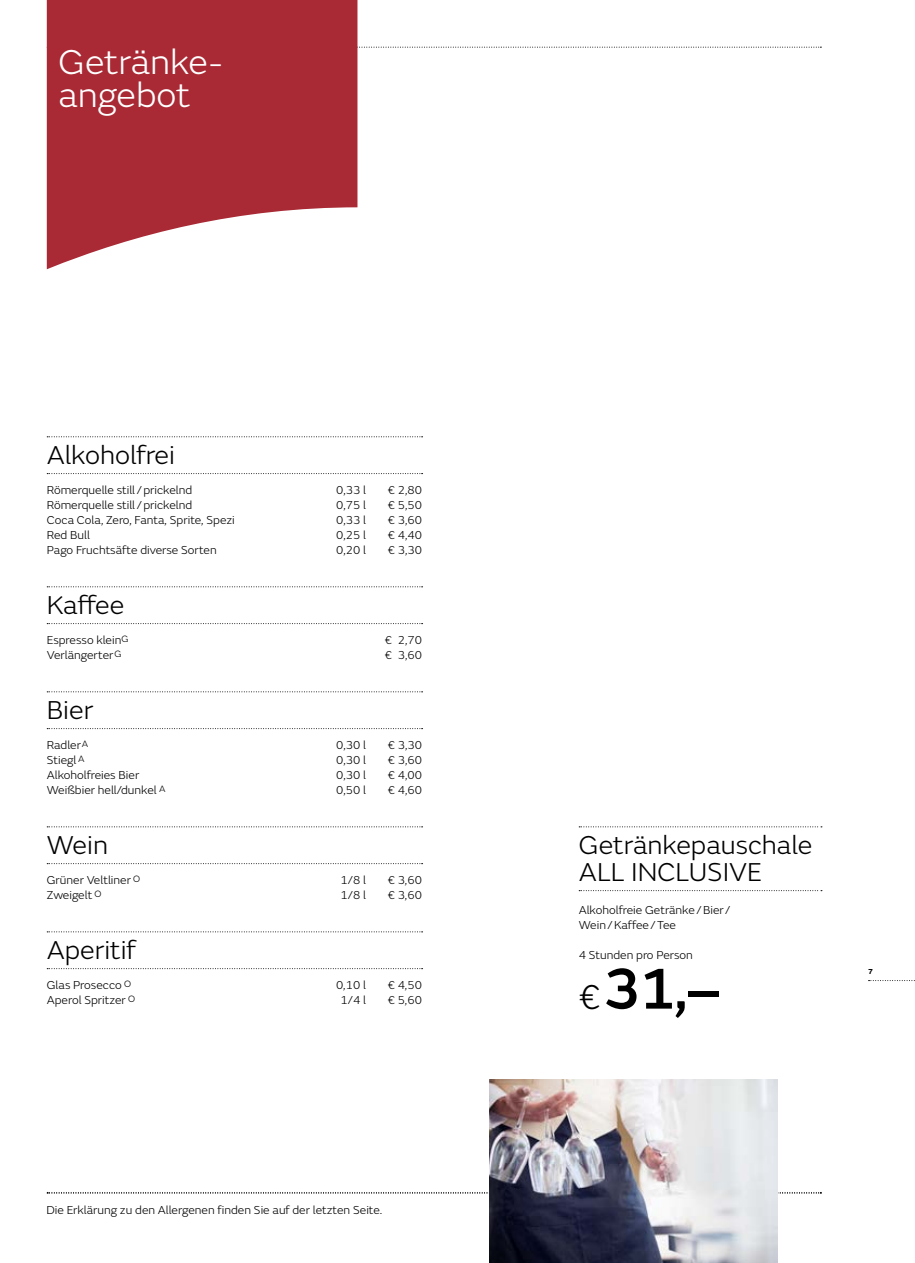
<style>
.page{position:relative;width:915px;height:1263px;background:#fff}
.page>*{position:absolute;margin:0;border:0;box-sizing:border-box;transform-origin:0 0}
.t1{font:500 60px "FS Emeric";color:#000}
.t2{font:300 36px/33px "FS Emeric";color:#fff}
.t3{font:300 27px/27px "FS Emeric";color:#000}
.t4{font:300 12px/15px "FS Emeric";color:#000}
.t5{font:700 7.5px "FS Emeric";color:#000}
.s1{font-weight:300;font-size:36px}
</style>
<div class="page">
<svg style="left:868px;top:980px;width:47px;height:1px"></svg>
<svg style="left:47px;top:436px;width:375px;height:1px"></svg>
<svg style="left:47px;top:473px;width:375px;height:1px"></svg>
<svg style="left:47px;top:586px;width:375px;height:1px"></svg>
<svg style="left:47px;top:623px;width:375px;height:1px"></svg>
<svg style="left:47px;top:691px;width:375px;height:1px"></svg>
<svg style="left:47px;top:728px;width:375px;height:1px"></svg>
<svg style="left:47px;top:826px;width:375px;height:1px"></svg>
<svg style="left:47px;top:863px;width:375px;height:1px"></svg>
<svg style="left:47px;top:931px;width:375px;height:1px"></svg>
<svg style="left:47px;top:968px;width:375px;height:1px"></svg>
<svg style="left:357px;top:47px;width:464px;height:1px"></svg>
<svg style="left:47px;top:1192px;width:774px;height:2px"></svg>
<svg style="left:47px;top:0;width:310px;height:269px;background:#b54852"></svg>
<svg style="left:579px;top:826px;width:242px;height:1px"></svg>
<svg style="left:579px;top:890px;width:242px;height:1px"></svg>
<img style="left:490px;top:1079px;width:287px;height:184px">
<h2 class="t2" style="left:58px;top:44px;width:166px">Getränke&shy;angebot</h2>
<h3 class="t3" style="left:47px;top:441px;width:130px">Alkoholfrei</h3>
<p class="t4" style="left:47px;top:482px;width:147px">Römerquelle still /prickelnd</p>
<p class="t4" style="left:336px;top:482px;width:31px">0,33 l</p>
<p class="t4" style="left:387px;top:482px;width:36px">€ 2,80</p>
<p class="t4" style="left:47px;top:497px;width:147px">Römerquelle still /prickelnd</p>
<p class="t4" style="left:336px;top:497px;width:31px">0,75 l</p>
<p class="t4" style="left:387px;top:497px;width:36px">€ 5,50</p>
<p class="t4" style="left:47px;top:512px;width:189px">Coca Cola, Zero, Fanta, Sprite, Spezi</p>
<p class="t4" style="left:336px;top:512px;width:31px">0,33 l</p>
<p class="t4" style="left:387px;top:512px;width:36px">€ 3,60</p>
<p class="t4" style="left:47px;top:527px;width:45px">Red Bull</p>
<p class="t4" style="left:336px;top:527px;width:31px">0,25 l</p>
<p class="t4" style="left:387px;top:527px;width:36px">€ 4,40</p>
<p class="t4" style="left:47px;top:542px;width:171px">Pago Fruchtsäfte diverse Sorten</p>
<p class="t4" style="left:336px;top:542px;width:31px">0,20 l</p>
<p class="t4" style="left:387px;top:542px;width:36px">€ 3,30</p>
<h3 class="t3" style="left:47px;top:591px;width:79px">Kaffee</h3>
<p class="t4" style="left:47px;top:632px;width:83px">Espresso klein<sup>G</sup></p>
<p class="t4" style="left:385px;top:632px;width:39px">€ 2,70</p>
<p class="t4" style="left:47px;top:647px;width:76px">Verlängerter<sup>G</sup></p>
<p class="t4" style="left:385px;top:647px;width:39px">€ 3,60</p>
<h3 class="t3" style="left:47px;top:696px;width:48px">Bier</h3>
<p class="t4" style="left:47px;top:737px;width:43px">Radler<sup>A</sup></p>
<p class="t4" style="left:336px;top:737px;width:31px">0,30 l</p>
<p class="t4" style="left:387px;top:737px;width:36px">€ 3,30</p>
<p class="t4" style="left:47px;top:752px;width:39px">Stiegl <sup>A</sup></p>
<p class="t4" style="left:336px;top:752px;width:31px">0,30 l</p>
<p class="t4" style="left:387px;top:752px;width:36px">€ 3,60</p>
<p class="t4" style="left:47px;top:767px;width:94px">Alkoholfreies Bier</p>
<p class="t4" style="left:336px;top:767px;width:31px">0,30 l</p>
<p class="t4" style="left:387px;top:767px;width:36px">€ 4,00</p>
<p class="t4" style="left:47px;top:782px;width:120px">Weißbier hell/dunkel <sup>A</sup></p>
<p class="t4" style="left:336px;top:782px;width:31px">0,50 l</p>
<p class="t4" style="left:387px;top:782px;width:36px">€ 4,60</p>
<h3 class="t3" style="left:47px;top:831px;width:63px">Wein</h3>
<p class="t4" style="left:47px;top:872px;width:95px">Grüner Veltliner <sup>O</sup></p>
<p class="t4" style="left:340px;top:872px;width:27px">1/8 l</p>
<p class="t4" style="left:387px;top:872px;width:36px">€ 3,60</p>
<p class="t4" style="left:47px;top:887px;width:56px">Zweigelt <sup>O</sup></p>
<p class="t4" style="left:340px;top:887px;width:27px">1/8 l</p>
<p class="t4" style="left:387px;top:887px;width:36px">€ 3,60</p>
<h3 class="t3" style="left:47px;top:936px;width:90px">Aperitif</h3>
<p class="t4" style="left:47px;top:977px;width:86px">Glas Prosecco <sup>O</sup></p>
<p class="t4" style="left:336px;top:977px;width:31px">0,10 l</p>
<p class="t4" style="left:387px;top:977px;width:36px">€ 4,50</p>
<p class="t4" style="left:47px;top:992px;width:90px">Aperol Spritzer <sup>O</sup></p>
<p class="t4" style="left:340px;top:992px;width:27px">1/4 l</p>
<p class="t4" style="left:387px;top:992px;width:36px">€ 5,60</p>
<p class="t4" style="left:46px;top:1202px;width:337px">Die Erklärung zu den Allergenen finden Sie auf der letzten Seite.</p>
<h3 class="t3" style="left:578px;top:831px;width:235px">Getränkepauschale<br>ALL INCLUSIVE</h3>
<p class="t4" style="left:578px;top:902px;width:153px">Alkoholfreie Getränke/Bier /<br>Wein/Kaffee/Tee</p>
<p class="t4" style="left:578px;top:947px;width:115px">4 Stunden pro Person</p>
<h1 class="t1" style="left:578px;top:944px;width:144px"><span class="s1">€</span>31,–</h1>
<p class="t5" style="left:867px;top:966px;width:6px">7</p>
</div>
